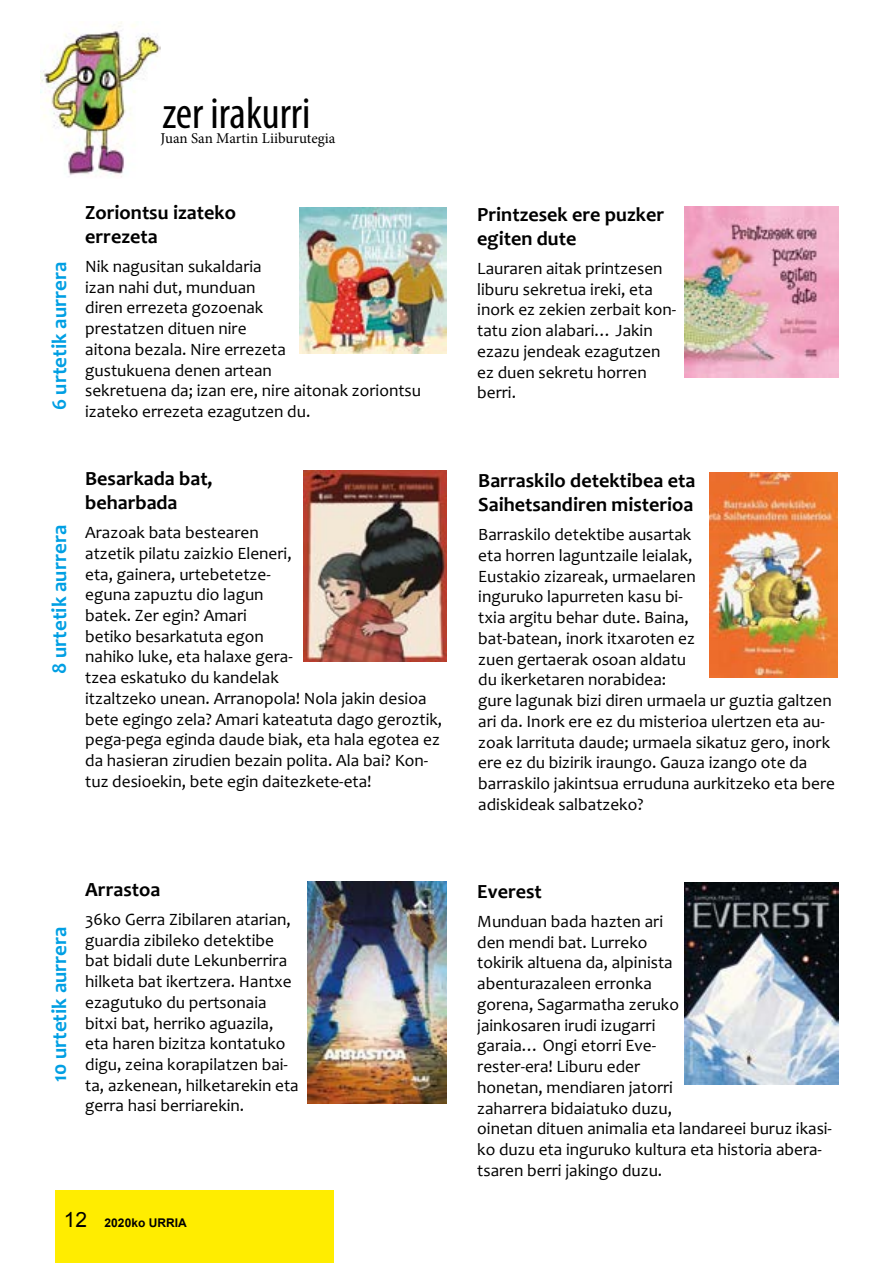
<style>
.page{position:relative;width:893px;height:1263px;background:#fff}
.page>*{position:absolute;margin:0;border:0;box-sizing:border-box;transform-origin:0 0}
.t1{font:condensed 45px "Myriad Pro";color:#000}
.t2{font:700 21px "Candara";color:#009fe3}
.t3{font:700 20.1px/24.2px "Candara";color:#000}
.t4{font:17.25px/20.7px "Candara";color:#000}
.t5{font:15px "Minion Pro";color:#000}
.t6{font:700 12px "Arial";color:#000}
.s1{font-weight:400;font-size:21px}
</style>
<div class="page">
<div style="left:55px;top:1191px;width:278px;height:72px;background:#ffed00"></div>
<img style="left:40px;top:21px;width:121px;height:156px">
<img style="left:685px;top:206px;width:154px;height:171px">
<img style="left:709px;top:472px;width:129px;height:206px">
<img style="left:685px;top:882px;width:154px;height:203px">
<img style="left:299px;top:207px;width:147px;height:146px">
<img style="left:303px;top:470px;width:143px;height:192px">
<img style="left:307px;top:881px;width:139px;height:222px">
<h1 class="t1" style="left:162px;top:86px;width:149px">zer irakurri</h1>
<p class="t5" style="left:161px;top:128px;width:176px">Juan San Martin Liiburutegia</p>
<p class="t2" style="left:47px;top:410px;width:150px;rotate:-90deg">6 urtetik aurrera</p>
<p class="t3" style="left:85px;top:200px;width:152px">Zoriontsu izateko errezeta</p>
<p class="t4" style="left:85px;top:256px;width:337px">Nik nagusitan sukaldaria<br>izan nahi dut, munduan<br>diren errezeta gozoenak<br>prestatzen dituen nire<br>aitona bezala. Nire errezeta<br>gustukuena denen artean<br>sekretuena da; izan ere, nire aitonak zoriontsu izateko errezeta ezagutzen du.</p>
<p class="t2" style="left:47px;top:674px;width:150px;rotate:-90deg">8 urtetik aurrera</p>
<p class="t3" style="left:85px;top:466px;width:129px">Besarkada bat, beharbada</p>
<p class="t4" style="left:85px;top:522px;width:358px">Arazoak bata bestearen<br>atzetik pilatu zaizkio Eleneri,<br>eta, gainera, urtebetetze-<br>eguna zapuztu dio lagun<br>batek. Zer egin? Amari<br>betiko besarkatuta egon<br>nahiko luke, eta halaxe gera-<br>tzea eskatuko du kandelak<br>itzaltzeko unean. Arranopola! Nola jakin desioa bete egingo zela? Amari kateatuta dago geroztik, pega-pega eginda daude biak, eta hala egotea ez da hasieran zirudien bezain polita. Ala bai? Kon&shy;tuz desioekin, bete egin daitezkete-eta!</p>
<p class="t2" style="left:47px;top:1082px;width:157px;rotate:-90deg">10 urtetik aurrera</p>
<p class="t3" style="left:85px;top:877px;width:77px">Arrastoa</p>
<p class="t4" style="left:85px;top:909px;width:215px">36ko Gerra Zibilaren atarian, guardia zibileko detektibe bat bidali dute Lekunberrira hilketa bat ikertzera. Hantxe ezagutuko du pertsonaia bitxi bat, herriko aguazila, eta haren bizitza kontatuko digu, zeina korapilatzen bai&shy;ta, azkenean, hilketarekin eta gerra hasi berriarekin.</p>
<p class="t6" style="left:64px;top:1215px;width:124px"><span class="s1">12</span> 2020ko URRIA</p>
<p class="t3" style="left:477px;top:202px;width:189px">Printzesek ere puzker egiten dute</p>
<p class="t4" style="left:477px;top:258px;width:200px">Lauraren aitak printzesen liburu sekretua ireki, eta inork ez zekien zerbait kon&shy;tatu zion alabari… Jakin ezazu jendeak ezagutzen ez duen sekretu horren berri.</p>
<p class="t3" style="left:478px;top:468px;width:218px">Barraskilo detektibea eta<br>Saihetsandiren misterioa</p>
<p class="t4" style="left:478px;top:524px;width:358px">Barraskilo detektibe ausartak<br>eta horren laguntzaile leialak,<br>Eustakio zizareak, urmaelaren<br>inguruko lapurreten kasu bi-<br>txia argitu behar dute. Baina,<br>bat-batean, inork itxaroten ez<br>zuen gertaerak osoan aldatu<br>du ikerketaren norabidea:<br>gure lagunak bizi diren urmaela ur guztia galtzen ari da. Inork ere ez du misterioa ulertzen eta au&shy;zoak larrituta daude; urmaela sikatuz gero, inork ere ez du bizirik iraungo. Gauza izango ote da barraskilo jakintsua erruduna aurkitzeko eta bere adiskideak salbatzeko?</p>
<p class="t3" style="left:477px;top:879px;width:66px">Everest</p>
<p class="t4" style="left:477px;top:911px;width:356px">Munduan bada hazten ari<br>den mendi bat. Lurreko<br>tokirik altuena da, alpinista<br>abenturazaleen erronka<br>gorena, Sagarmatha zeruko<br>jainkosaren irudi izugarri<br>garaia… Ongi etorri Eve-<br>rester-era! Liburu eder<br>honetan, mendiaren jatorri<br>zaharrera bidaiatuko duzu,<br>oinetan dituen animalia eta landareei buruz ikasi&shy;ko duzu eta inguruko kultura eta historia abera&shy;tsaren berri jakingo duzu.</p>
</div>
